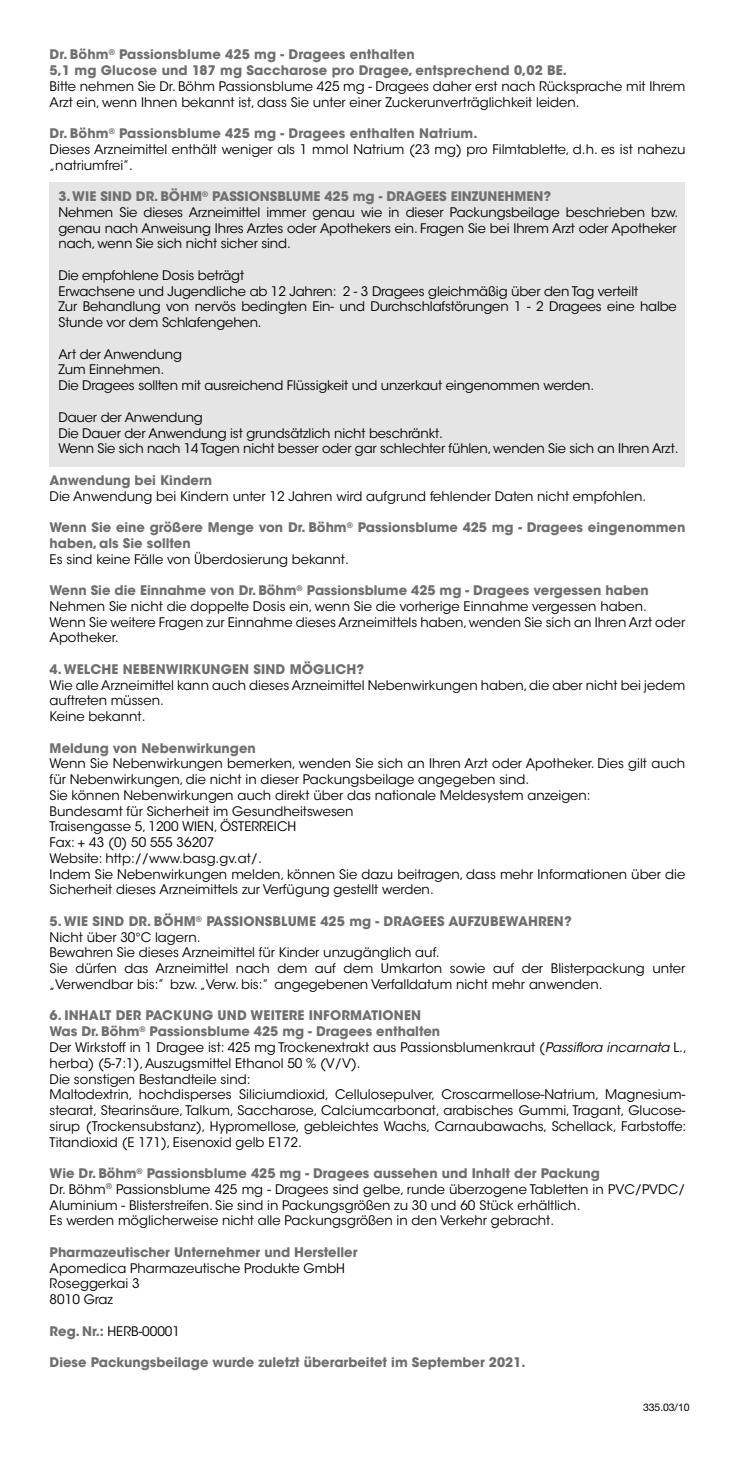
<style>
.page{position:relative;width:735px;height:1464px;background:#fff}
.page>*{position:absolute;margin:0;border:0;box-sizing:border-box;transform-origin:0 0}
.t1{font:13.12px/15.8px "ITC Avant Garde Std";color:#000}
.t2{font:700 13.12px/15.8px "ITC Avant Garde Std";color:#706f6f}
.t3{font:10.5px "Helvetica Neue LT Std";letter-spacing:-.01em;color:#000}
.s1{font-weight:700;color:#706f6f}
.s2{font-style:italic}
</style>
<div class="page">
<div style="left:50px;top:182px;width:635px;height:284px;background:#e5e5e5"></div>
<p class="t2" style="left:50px;top:47px;width:518px">Dr. Böhm<sup>®</sup> Passionsblume 425 mg - Dragees enthalten<br>5,1 mg Glucose und 187 mg Saccharose pro Dragee, entsprechend 0,02 BE.</p>
<p class="t1" style="left:50px;top:78px;width:636px">Bitte nehmen Sie Dr. Böhm Passionsblume 425 mg - Dragees daher erst nach Rücksprache mit Ihrem<br>Arzt ein, wenn Ihnen bekannt ist, dass Sie unter einer Zuckerunverträglichkeit leiden.</p>
<p class="t1" style="left:50px;top:126px;width:637px"><span class="s1">Dr. Böhm</span><sup>®</sup> <span class="s1">Passionsblume 425 mg - Dragees enthalten Natrium.<br></span>Dieses Arzneimittel enthält weniger als 1 mmol Natrium (23 mg) pro Filmtablette, d.h. es ist nahezu „natriumfrei”.</p>
<p class="t1" style="left:58px;top:189px;width:621px"><span class="s1">3. WIE SIND DR. BÖHM</span><sup>®</sup> <span class="s1">PASSIONSBLUME 425 mg - DRAGEES EINZUNEHMEN?<br></span>Nehmen Sie dieses Arzneimittel immer genau wie in dieser Packungsbeilage beschrieben bzw. genau nach Anweisung Ihres Arztes oder Apothekers ein. Fragen Sie bei Ihrem Arzt oder Apotheker nach, wenn Sie sich nicht sicher sind.</p>
<p class="t1" style="left:58px;top:267px;width:619px">Die empfohlene Dosis beträgt<br>Erwachsene und Jugendliche ab 12 Jahren: 2 - 3 Dragees gleichmäßig über den Tag verteilt<br>Zur Behandlung von nervös bedingten Ein- und Durchschlafstörungen 1 - 2 Dragees eine halbe Stunde vor dem Schlafengehen.</p>
<p class="t1" style="left:58px;top:346px;width:537px">Art der Anwendung<br>Zum Einnehmen.<br>Die Dragees sollten mit ausreichend Flüssigkeit und unzerkaut eingenommen werden.</p>
<p class="t1" style="left:58px;top:409px;width:621px">Dauer der Anwendung<br>Die Dauer der Anwendung ist grundsätzlich nicht beschränkt.<br>Wenn Sie sich nach 14 Tagen nicht besser oder gar schlechter fühlen, wenden Sie sich an Ihren Arzt.</p>
<p class="t2" style="left:50px;top:472px;width:164px">Anwendung bei Kindern</p>
<p class="t1" style="left:50px;top:488px;width:597px">Die Anwendung bei Kindern unter 12 Jahren wird aufgrund fehlender Daten nicht empfohlen.</p>
<p class="t2" style="left:50px;top:519px;width:636px">Wenn Sie eine größere Menge von Dr. Böhm<sup>®</sup> Passionsblume 425 mg - Dragees eingenommen haben, als Sie sollten</p>
<p class="t1" style="left:50px;top:551px;width:300px">Es sind keine Fälle von Überdosierung bekannt.</p>
<p class="t1" style="left:50px;top:582px;width:636px"><span class="s1">Wenn Sie die Einnahme von Dr. Böhm</span><sup>®</sup> <span class="s1">Passionsblume 425 mg - Dragees vergessen haben </span>Nehmen Sie nicht die doppelte Dosis ein, wenn Sie die vorherige Einnahme vergessen haben.<br>Wenn Sie weitere Fragen zur Einnahme dieses Arzneimittels haben, wenden Sie sich an Ihren Arzt oder Apotheker.</p>
<p class="t2" style="left:50px;top:661px;width:316px">4. WELCHE NEBENWIRKUNGEN SIND MÖGLICH?</p>
<p class="t1" style="left:50px;top:677px;width:636px">Wie alle Arzneimittel kann auch dieses Arzneimittel Nebenwirkungen haben, die aber nicht bei jedem auftreten müssen.<br>Keine bekannt.</p>
<p class="t2" style="left:50px;top:740px;width:207px">Meldung von Nebenwirkungen</p>
<p class="t1" style="left:50px;top:756px;width:636px">Wenn Sie Nebenwirkungen bemerken, wenden Sie sich an Ihren Arzt oder Apotheker. Dies gilt auch für Nebenwirkungen, die nicht in dieser Packungsbeilage angegeben sind.<br>Sie können Nebenwirkungen auch direkt über das nationale Meldesystem anzeigen:<br>Bundesamt für Sicherheit im Gesundheitswesen<br>Traisengasse 5, 1200 WIEN, ÖSTERREICH<br>Fax: + 43 (0) 50 555 36207<br>Website: http://www.basg.gv.at/.<br>Indem Sie Nebenwirkungen melden, können Sie dazu beitragen, dass mehr Informationen über die Sicherheit dieses Arzneimittels zur Verfügung gestellt werden.</p>
<p class="t1" style="left:50px;top:913px;width:636px"><span class="s1">5. WIE SIND DR. BÖHM</span><sup>®</sup> <span class="s1">PASSIONSBLUME 425 mg - DRAGEES AUFZUBEWAHREN?<br></span>Nicht über 30°C lagern.<br>Bewahren Sie dieses Arzneimittel für Kinder unzugänglich auf.<br>Sie dürfen das Arzneimittel nach dem auf dem Umkarton sowie auf der Blisterpackung unter „Verwendbar bis:” bzw. „Verw. bis:” angegebenen Verfalldatum nicht mehr anwenden.</p>
<p class="t1" style="left:50px;top:1008px;width:638px"><span class="s1">6. INHALT DER PACKUNG UND WEITERE INFORMATIONEN<br>Was Dr. Böhm</span><sup>®</sup> <span class="s1">Passionsblume 425 mg - Dragees enthalten<br></span>Der Wirkstoff in 1 Dragee ist: 425 mg Trockenextrakt aus Passionsblumenkraut (<span class="s2">Passiflora incarnata</span> L., herba) (5-7:1), Auszugsmittel Ethanol 50 % (V/V).<br>Die sonstigen Bestandteile sind:<br>Maltodextrin, hochdisperses Siliciumdioxid, Cellulosepulver, Croscarmellose-Natrium, Magnesium&shy;stearat, Stearinsäure, Talkum, Saccharose, Calciumcarbonat, arabisches Gummi, Tragant, Glucose&shy;sirup (Trockensubstanz), Hypromellose, gebleichtes Wachs, Carnaubawachs, Schellack, Farbstoffe:<br>Titandioxid (E 171), Eisenoxid gelb E172.</p>
<p class="t1" style="left:50px;top:1165px;width:636px"><span class="s1">Wie Dr. Böhm</span><sup>®</sup> <span class="s1">Passionsblume 425 mg - Dragees aussehen und Inhalt der Packung<br></span>Dr. Böhm<sup>®</sup> Passionsblume 425 mg - Dragees sind gelbe, runde überzogene Tabletten in PVC/PVDC/ Aluminium - Blisterstreifen. Sie sind in Packungsgrößen zu 30 und 60 Stück erhältlich.<br>Es werden möglicherweise nicht alle Packungsgrößen in den Verkehr gebracht.</p>
<p class="t2" style="left:50px;top:1244px;width:309px">Pharmazeutischer Unternehmer und Hersteller</p>
<p class="t1" style="left:50px;top:1260px;width:297px">Apomedica Pharmazeutische Produkte GmbH<br>Roseggerkai 3<br>8010 Graz</p>
<p class="t1" style="left:50px;top:1323px;width:132px"><span class="s1">Reg. Nr.:</span> HERB-00001</p>
<p class="t2" style="left:50px;top:1354px;width:477px">Diese Packungsbeilage wurde zuletzt überarbeitet im September 2021.</p>
<p class="t3" style="left:642px;top:1401px;width:48px">335.03/10</p>
</div>
